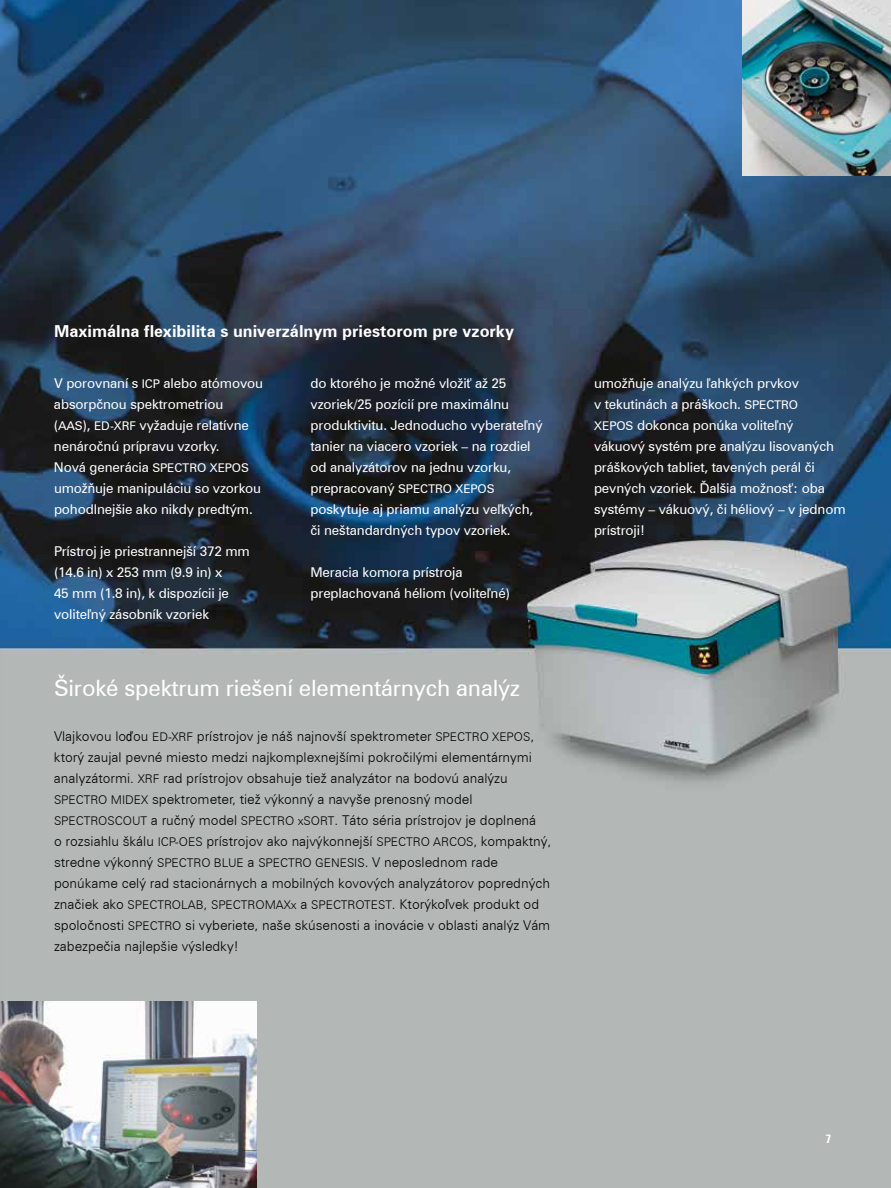
<style>
.page{position:relative;width:891px;height:1188px;background:#fff}
.page>*{position:absolute;margin:0;border:0;box-sizing:border-box;transform-origin:0 0}
.t1{font:22.5px "Zurich BT";letter-spacing:-.01em;color:#fff}
.t2{font:700 16.5px "Zurich BT";color:#fff}
.t3{font:13.5px/21px "Zurich BT";letter-spacing:-.01em;color:#fff}
.t4{font:300 13.5px/21px "Zurich BT";color:#000}
.t5{font:700 condensed 12px "Zurich BT";color:#fff}
.s1{font-size:12px}
.s2{font-family:"Arial"}
.s3{font-family:"Arial Narrow";font-weight:400}
</style>
<div class="page">
<img style="left:0;top:0;width:891px;height:1188px">
<img style="left:0;top:1001px;width:256px;height:187px">
<img style="left:742px;top:0;width:149px;height:176px">
<p class="t2" style="left:54px;top:321px;width:462px">Maximálna flexibilita s univerzálnym priestorom pre vzorky</p>
<p class="t3" style="left:54px;top:372px;width:211px">V porovnaní s <span class="s1">ICP</span> alebo atómovou absorpčnou spektrometriou (<span class="s1">AAS</span>), <span class="s1">ED-XRF</span> vyžaduje relatívne nenáročnú prípravu vzorky.<br>Nová generácia <span class="s1">SPECTRO XEPOS </span>umož<span class="s2">ň</span>uje manipuláciu so vzorkou pohodlnejšie ako nikdy predtým.</p>
<p class="t3" style="left:54px;top:540px;width:197px">Prístroj je priestrannejší 372 mm (14.6 in) x 253 mm (9.9 in) x<br>45 mm (1.8 in), k dispozícii je volite<span class="s2">ľ</span>ný zásobník vzoriek</p>
<p class="t3" style="left:310px;top:372px;width:234px">do ktorého je možné vloži<span class="s2">ť</span> až 25 vzoriek/25 pozícií pre maximálnu produktivitu. Jednoducho vyberate<span class="s2">ľ</span>ný tanier na viacero vzoriek – na rozdiel od analyzátorov na jednu vzorku, prepracovaný <span class="s1">SPECTRO XEPOS </span>poskytuje aj priamu analýzu ve<span class="s2">ľ</span>kých, či neštandardných typov vzoriek.</p>
<p class="t3" style="left:311px;top:561px;width:201px">Meracia komora prístroja preplachovaná héliom (volite<span class="s2">ľ</span>né)</p>
<h1 class="t1" style="left:54px;top:675px;width:467px">Široké spektrum riešení elementárnych analýz</h1>
<p class="t4" style="left:54px;top:725px;width:499px">Vlajkovou lo<span class="s3">ď</span>ou <span class="s1">ED-XRF</span> prístrojov je náš najnovší spektrometer <span class="s1">SPECTRO XEPOS</span>, ktorý zaujal pevné miesto medzi najkomplexnejšími pokročilými elementárnymi analyzátormi. <span class="s1">XRF</span> rad prístrojov obsahuje tiež analyzátor na bodovú analýzu <span class="s1">SPECTRO MIDEX</span> spektrometer, tiež výkonný a navyše prenosný model <span class="s1">SPECTROSCOUT</span> a ručný model <span class="s1">SPECTRO xSORT</span>. Táto séria prístrojov je doplnená<br>o rozsiahlu škálu <span class="s1">ICP-OES</span> prístrojov ako najvýkonnejší <span class="s1">SPECTRO ARCOS</span>, kompaktný, stredne výkonný <span class="s1">SPECTRO BLUE</span> a <span class="s1">SPECTRO GENESIS</span>. V neposlednom rade ponúkame celý rad stacionárnych a mobilných kovových analyzátorov popredných značiek ako <span class="s1">SPECTROLAB</span>, <span class="s1">SPECTROMAXx</span> a <span class="s1">SPECTROTEST</span>. Ktorýko<span class="s3">ľ</span>vek produkt od spoločnosti <span class="s1">SPECTRO</span> si vyberiete, naše skúsenosti a inovácie v oblasti analýz Vám zabezpečia najlepšie výsledky!</p>
<p class="t3" style="left:594px;top:372px;width:253px">umož<span class="s2">ň</span>uje analýzu <span class="s2">ľ</span>ahkých prvkov<br>v tekutinách a práškoch. <span class="s1">SPECTRO<br>XEPOS</span> dokonca ponúka volite<span class="s2">ľ</span>ný vákuový systém pre analýzu lisovaných práškových tabliet, tavených perál či pevných vzoriek. <span class="s2">Ď</span>alšia možnos<span class="s2">ť</span>: oba systémy – vákuový, či héliový – v jednom prístroji!</p>
<p class="t5" style="left:826px;top:1132px;width:7px">7</p>
</div>
